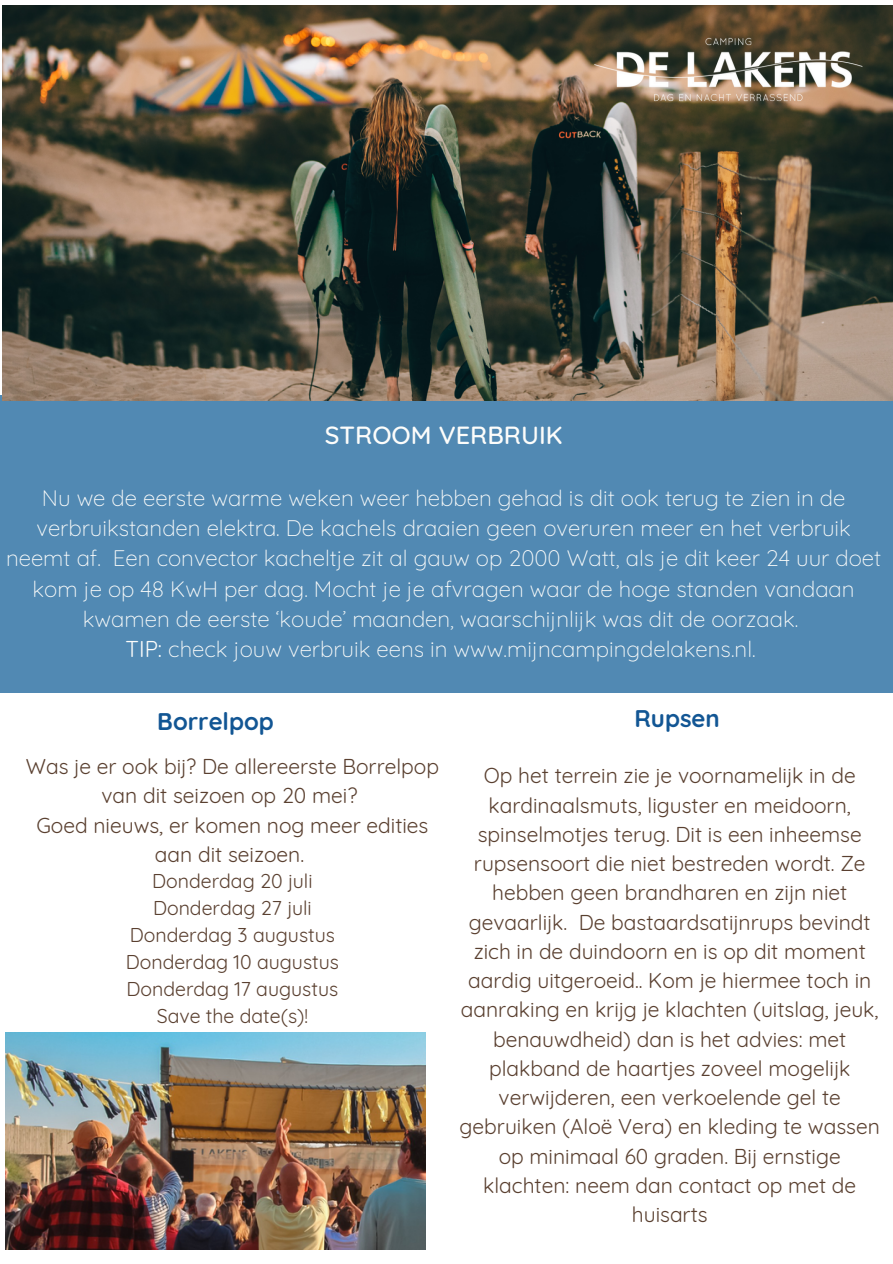
<style>
.page{position:relative;width:893px;height:1264px;background:#fff}
.page>*{position:absolute;margin:0;border:0;box-sizing:border-box;transform-origin:0 0}
.t1{font:500 25.35px "Quicksand";color:#fdfdfb}
.t2{font:700 24px "Quicksand";color:#125694}
.t3{font:300 22.35px/30.3px "Quicksand";color:#fdfdfb;text-align:center}
.t4{font:21px/29.2px "Quicksand";color:#5a4030;text-align:center}
.t5{font:19.5px "Quicksand";color:#5a4030}
.s1{font-weight:400}
</style>
<div class="page">
<div style="left:0;top:395px;width:892px;height:297px;background:#5189b3"></div>
<img style="left:2px;top:5px;width:890px;height:395px">
<img style="left:554px;top:5px;width:338px;height:207px">
<img style="left:5px;top:1032px;width:421px;height:217px">
<p class="t1" style="left:325px;top:418px;width:239px">STROOM VERBRUIK</p>
<p class="t3" style="left:6px;top:482px;width:876px">Nu we de eerste warme weken weer hebben gehad is dit ook terug te zien in de verbruikstanden elektra. De kachels draaien geen overuren meer en het verbruik neemt af. Een convector kacheltje zit al gauw op 2000 Watt, als je dit keer 24 uur doet kom je op 48 KwH per dag. Mocht je je afvragen waar de hoge standen vandaan kwamen de eerste ‘koude’ maanden, waarschijnlijk was dit de oorzaak.</p>
<p class="t3" style="left:126px;top:634px;width:631px"><span class="s1">TIP:</span> check jouw verbruik eens in www.mijncampingdelakens.nl.</p>
<p class="t2" style="left:157px;top:706px;width:118px">Borrelpop</p>
<p class="t2" style="left:634px;top:703px;width:87px">Rupsen</p>
<p class="t4" style="left:26px;top:751px;width:414px">Was je er ook bij? De allereerste Borrelpop van dit seizoen op 20 mei?</p>
<p class="t4" style="left:36px;top:810px;width:393px">Goed nieuws, er komen nog meer edities aan dit seizoen.</p>
<p class="t5" style="left:152px;top:868px;width:162px">Donderdag 20 juli</p>
<p class="t5" style="left:153px;top:895px;width:160px">Donderdag 27 juli</p>
<p class="t5" style="left:130px;top:922px;width:207px">Donderdag 3 augustus</p>
<p class="t5" style="left:126px;top:949px;width:215px">Donderdag 10 augustus</p>
<p class="t5" style="left:127px;top:976px;width:213px">Donderdag 17 augustus</p>
<p class="t5" style="left:157px;top:1003px;width:153px">Save the date(s)!</p>
<p class="t4" style="left:459px;top:761px;width:421px">Op het terrein zie je voornamelijk in de kardinaalsmuts, liguster en meidoorn, spinselmotjes terug. Dit is een inheemse rupsensoort die niet bestreden wordt. Ze hebben geen brandharen en zijn niet gevaarlijk. De bastaardsatijnrups bevindt zich in de duindoorn en is op dit moment aardig uitgeroeid.. Kom je hiermee toch in aanraking en krijg je klachten (uitslag, jeuk, benauwdheid) dan is het advies: met plakband de haartjes zoveel mogelijk verwijderen, een verkoelende gel te gebruiken (Aloë Vera) en kleding te wassen op minimaal 60 graden. Bij ernstige klachten: neem dan contact op met de huisarts</p>
</div>
